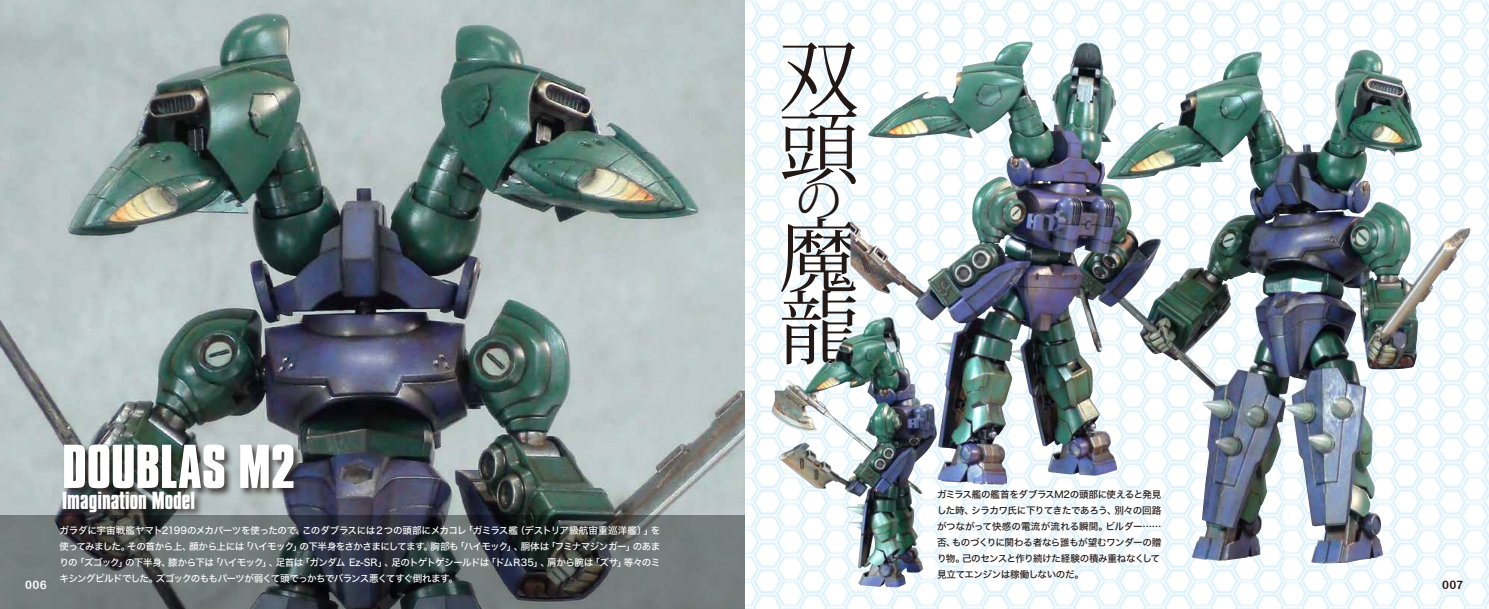
<style>
.page{position:relative;width:1489px;height:609px;background:#fff}
.page>*{position:absolute;margin:0;border:0;box-sizing:border-box;transform-origin:0 0}
.t1{font:79.65px/71.7px "Koz Min Pr 6 N";color:#221815}
.t2{font:700 53.1px "Compacta BT";color:#fff}
.t3{font:47.85px "Koz Min Pr 6 N";color:#221815}
.t4{font:700 21.3px "Compacta BT";color:#fff}
.t5{font:11.7px "Arial Rounded MT Bold";color:#fff}
.t6{font:11.7px "Arial Rounded MT Bold";color:#221815}
.t7{font:9.6px/15.9px "Hiragino Sans W5";letter-spacing:-.065em;color:#fff;text-align:justify}
.t8{font:9.6px/15.9px "Hiragino Sans W5";letter-spacing:-.04em;color:#221815}
</style>
<div class="page">
<img style="left:0;top:0;width:1488px;height:608px">
<img style="left:1106px;top:50px;width:253px;height:220px">
<img style="left:850px;top:46px;width:163px;height:248px">
<img style="left:771px;top:317px;width:113px;height:251px">
<svg style="left:0;top:514px;width:744px;height:94px;background:#51575a"></svg>
<div style="left:61px;top:442px;width:242px;height:79px;background:#221815;opacity:.75"></div>
<h1 class="t1" style="left:779px;top:42px;width:79px">双頭</h1>
<h3 class="t3" style="left:794px;top:173px;width:45px">の</h3>
<h1 class="t1" style="left:779px;top:222px;width:79px">魔龍</h1>
<p class="t5" style="left:25px;top:577px;width:23px">006</p>
<h2 class="t2" style="left:62px;top:434px;width:234px">DOUBLAS M2</h2>
<h3 class="t4" style="left:62px;top:487px;width:134px">Imagination Model</h3>
<p class="t8" style="left:936px;top:485px;width:226px">ガミラス艦の艦首をダブラスM2の頭部に使えると発見した時、シラカワ氏に下りてきたであろう、別々の回路がつながって快感の電流が流れる瞬間。ビルダー……否、ものづくりに関わる者なら誰もが望むワンダーの贈り物。己のセンスと作り続けた経験の積み重ねなくして見立てエンジンは稼働しないのだ。</p>
<p class="t7" style="left:60px;top:521px;width:602px">ガラダに宇宙戦艦ヤマト2199のメカパーツを使ったので、このダブラスには２つの頭部にメカコレ「ガミラス艦（デストリア級航宙重巡洋艦）」を使ってみました。その首から上、顔から上には「ハイモック」の下半身をさかさまにしてます。胸部も「ハイモック」、胴体は「フミナマジンガー」のあまりの「ズゴック」の下半身、膝から下は「ハイモック」、足首は「ガンダム Ez-SR」、足のトゲトゲシールドは「ドムＲ35」、肩から腕は「ズサ」等々のミキシングビルドでした。ズゴックのももパーツが弱くて頭でっかちでバランス悪くてすぐ倒れます。</p>
<p class="t6" style="left:1441px;top:577px;width:22px">007</p>
</div>
